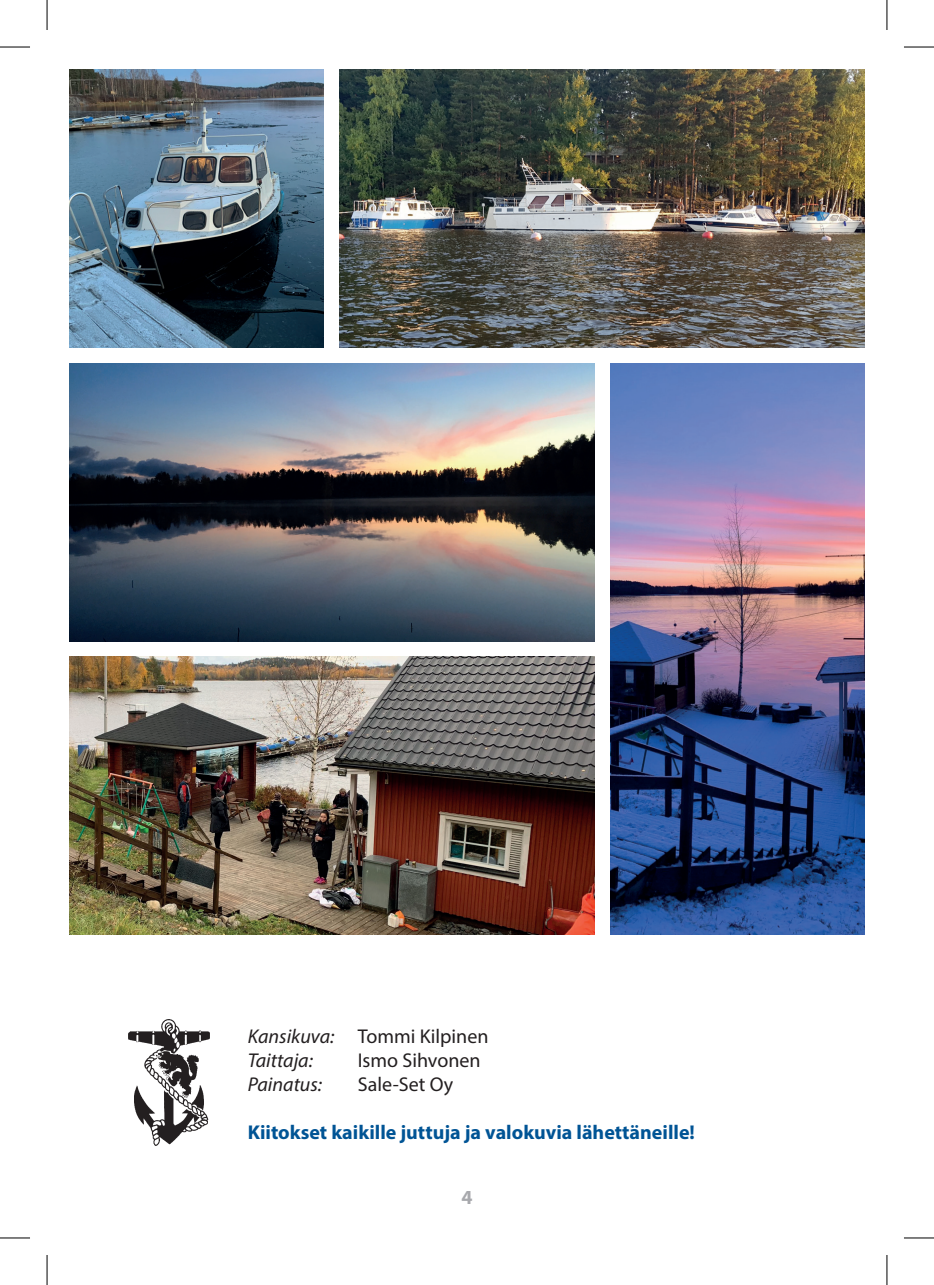
<style>
.page{position:relative;width:934px;height:1285px;background:#fff}
.page>*{position:absolute;margin:0;border:0;box-sizing:border-box;transform-origin:0 0}
.t1{font:700 20px "Myriad Pro";color:#005495}
.t2{font:italic 20px/24px "Myriad Pro";color:#231f20}
.t3{font:20px "Myriad Pro";color:#231f20}
.t4{font:700 20px "Myriad Pro";color:#a8a9ad}
.s1{font-style:normal}
</style>
<div class="page">
<img style="left:128px;top:1019px;width:82px;height:127px">
<img style="left:70px;top:70px;width:253px;height:277px">
<img style="left:70px;top:657px;width:523px;height:277px">
<img style="left:340px;top:70px;width:523px;height:277px">
<img style="left:610px;top:363px;width:253px;height:571px">
<img style="left:70px;top:363px;width:523px;height:278px">
<hr style="left:0;top:47px;width:30px;height:1px;background:#000">
<hr style="left:903px;top:47px;width:30px;height:1px;background:#000">
<hr style="left:0;top:1237px;width:30px;height:1px;background:#000">
<hr style="left:903px;top:1237px;width:30px;height:1px;background:#000">
<hr style="left:47px;top:0;width:1px;height:30px;background:#000">
<hr style="left:47px;top:1255px;width:1px;height:30px;background:#000">
<hr style="left:886px;top:0;width:1px;height:30px;background:#000">
<hr style="left:886px;top:1255px;width:1px;height:30px;background:#000">
<p class="t2" style="left:248px;top:1024px;width:242px">Kansikuva: <span class="s1">Tommi Kilpinen<br></span>Taittaja:</p>
<p class="t3" style="left:358px;top:1048px;width:124px">Ismo Sihvonen</p>
<p class="t2" style="left:248px;top:1072px;width:76px">Painatus:</p>
<p class="t3" style="left:358px;top:1072px;width:97px">Sale-Set Oy</p>
<p class="t1" style="left:248px;top:1119px;width:448px">Kiitokset kaikille juttuja ja valokuvia lähettäneille!</p>
<p class="t4" style="left:461px;top:1184px;width:13px">4</p>
</div>
